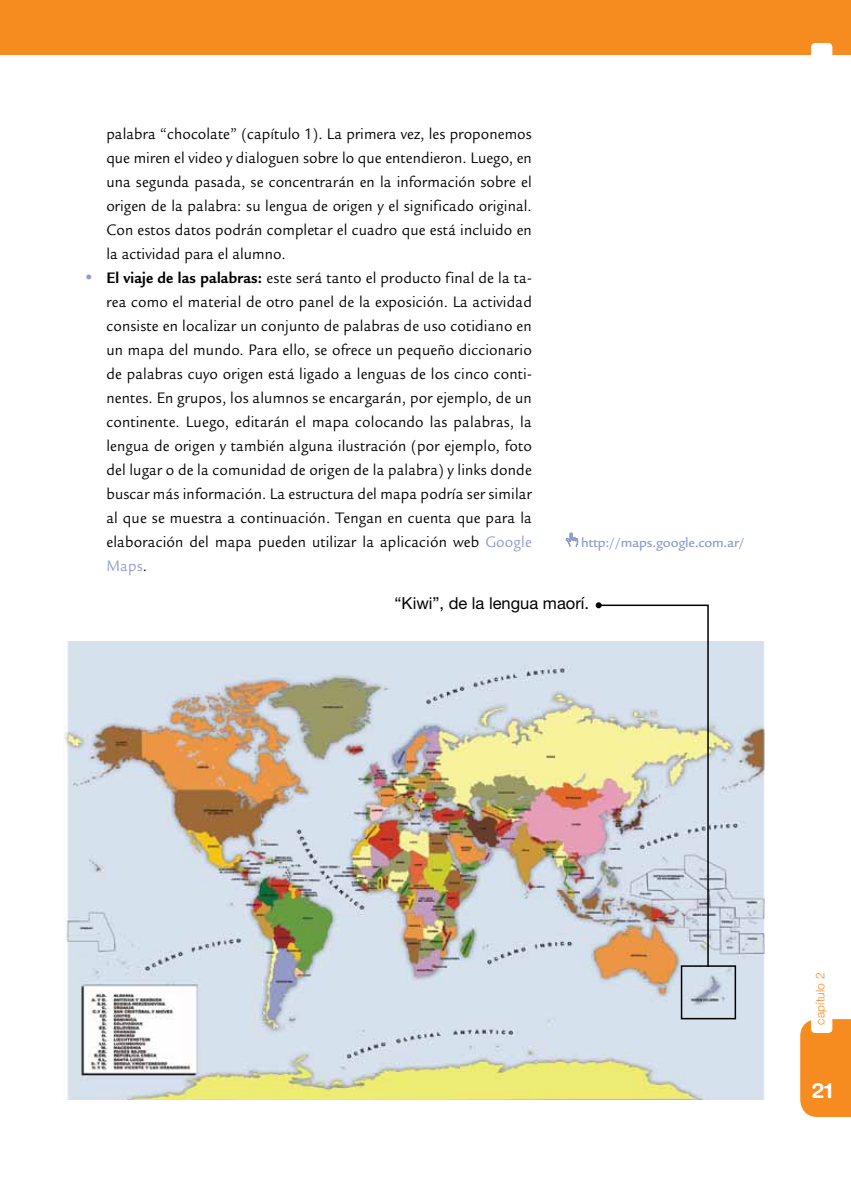
<style>
.page{position:relative;width:851px;height:1191px;background:#fff}
.page>*{position:absolute;margin:0;border:0;box-sizing:border-box;transform-origin:0 0}
.t1{font:700 21px "Helvetica Rounded LT Std";color:#fff}
.t2{font:16.5px/24px "Legacy Sans Std";letter-spacing:.01em;color:#000;text-align:justify;scale:.93 1}
.t3{font:16.5px "Helvetica Neue LT Std";color:#000}
.t4{font:500 14.25px "Legacy Sans Std";letter-spacing:-.015em;color:#8e9bce}
.t5{font:300 12px "Helvetica Neue LT Std";letter-spacing:.015em;color:#f68b1f}
.s1{color:#8e9bce}
.s2{font-weight:700}
</style>
<div class="page">
<div style="left:800px;top:1019px;width:50px;height:98px;background:#f68b1f"></div>
<div style="left:811px;top:1011px;width:21px;height:22px;background:#fff;border-radius:4px"></div>
<div style="left:0;top:0;width:850px;height:54px;background:#f68b1f"></div>
<div style="left:811px;top:43px;width:21px;height:21px;background:#fff;border-radius:4px"></div>
<img style="left:64px;top:641px;width:700px;height:458px">
<svg style="left:565px;top:532px;width:13px;height:14px"></svg>
<div style="left:680px;top:965px;width:56px;height:54px;border:2px solid #000"></div>
<img style="left:597px;top:604px;width:112px;height:364px">
<svg style="left:595px;top:602px;width:6px;height:6px"></svg>
<p class="t2" style="left:106px;top:122px;width:459px">palabra “chocolate” (capítulo 1). La primera vez, les proponemos que miren el video y dialoguen sobre lo que entendieron. Luego, en una segunda pasada, se concentrarán en la información sobre el origen de la palabra: su lengua de origen y el significado original.<br>Con estos datos podrán completar el cuadro que está incluido en la actividad para el alumno.</p>
<p class="t2" style="left:106px;top:266px;width:459px;text-indent:-21px"><span class="s1">•</span> <span class="s2">El viaje de las palabras:</span> este será tanto el producto final de la ta&shy;rea como el material de otro panel de la exposición. La actividad consiste en localizar un conjunto de palabras de uso cotidiano en un mapa del mundo. Para ello, se ofrece un pequeño diccionario de palabras cuyo origen está ligado a lenguas de los cinco conti&shy;nentes. En grupos, los alumnos se encargarán, por ejemplo, de un continente. Luego, editarán el mapa colocando las palabras, la lengua de origen y también alguna ilustración (por ejemplo, foto del lugar o de la comunidad de origen de la palabra) y links donde buscar más información. La estructura del mapa podría ser similar al que se muestra a continuación. Tengan en cuenta que para la elaboración del mapa pueden utilizar la aplicación web <span class="s1">Google Maps</span>.</p>
<p class="t4" style="left:581px;top:534px;width:165px">http://maps.google.com.ar/</p>
<p class="t3" style="left:394px;top:593px;width:196px">“Kiwi”, de la lengua maorí.</p>
<p class="t5" style="left:812px;top:1024px;width:54px;rotate:-90deg">capítulo 2</p>
<p class="t1" style="left:811px;top:1078px;width:23px">21</p>
</div>
